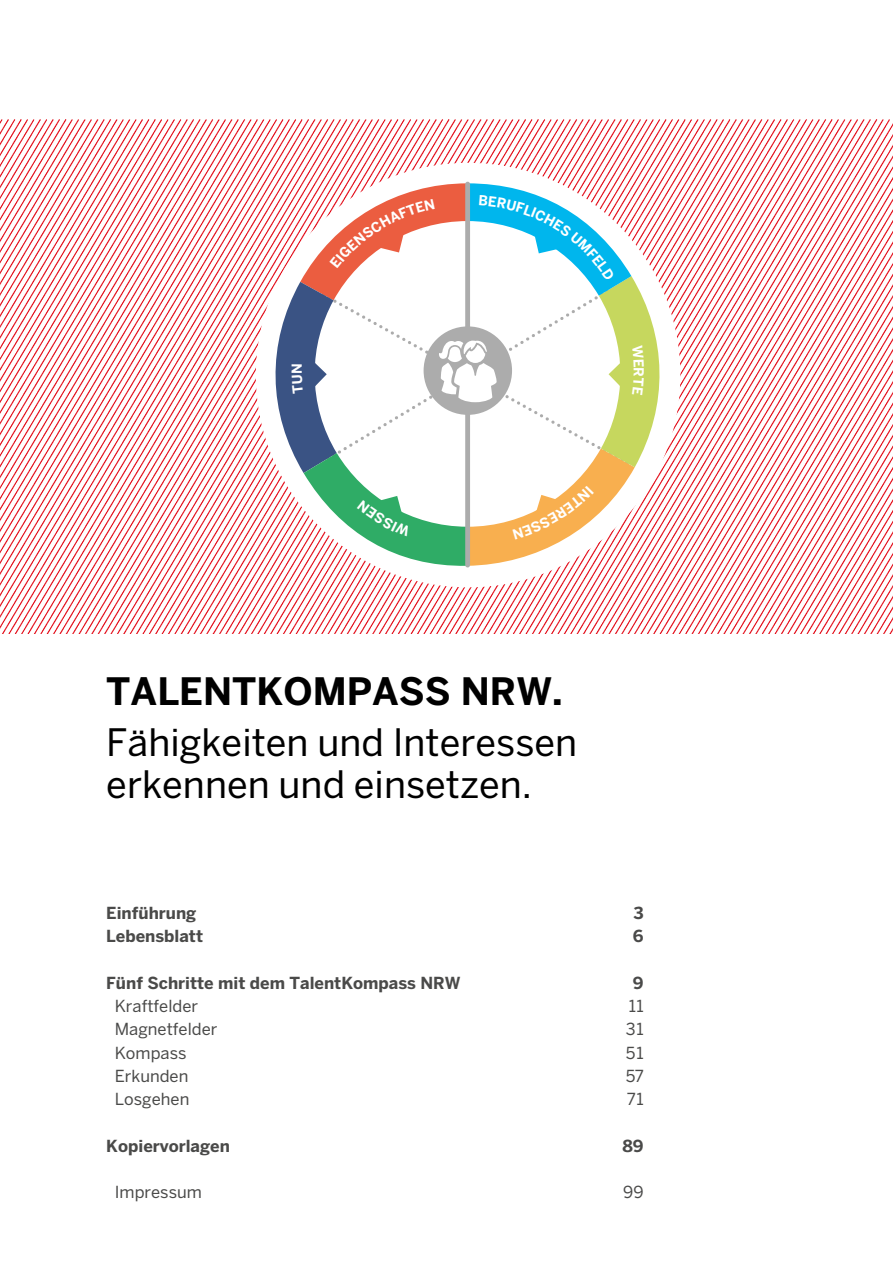
<style>
.page{position:relative;width:893px;height:1263px;background:#fff}
.page>*{position:absolute;margin:0;border:0;box-sizing:border-box;transform-origin:0 0}
.t1{font:37.5px/42px "Benton Sans";color:#000}
.t2{font:700 37.5px "Benton Sans";color:#000}
.t3{font:700 16.5px "Benton Sans";color:#4a4a49}
.t4{font:16.5px "Benton Sans";color:#4a4a49}
.t5{font:700 13.65px "Benton Sans";color:#fff}
</style>
<div class="page">
<img style="left:0;top:119px;width:893px;height:514px">
<div style="left:256px;top:163px;width:424px;height:424px;background:#fff;border-radius:50%"></div>
<svg style="left:266px;top:183px;width:403px;height:384px"></svg>
<p class="t5" style="left:289px;top:374px;width:12px;rotate:-90deg">n</p>
<p class="t5" style="left:647px;top:367px;width:7px;rotate:90deg">r</p>
<h1 class="t2" style="left:106px;top:669px;width:458px">TalentKompass NRW.</h1>
<h1 class="t1" style="left:106px;top:721px;width:472px">Fähigkeiten und Interessen erkennen und einsetzen.</h1>
<p class="t3" style="left:106px;top:903px;width:92px">Einführung</p>
<p class="t3" style="left:633px;top:903px;width:12px">3</p>
<p class="t3" style="left:106px;top:927px;width:98px">Lebensblatt</p>
<p class="t3" style="left:633px;top:927px;width:12px">6</p>
<p class="t3" style="left:106px;top:973px;width:356px">Fünf Schritte mit dem TalentKompass NRW</p>
<p class="t3" style="left:633px;top:973px;width:12px">9</p>
<p class="t4" style="left:115px;top:996px;width:85px">Kraftfelder</p>
<p class="t4" style="left:629px;top:996px;width:16px">11</p>
<p class="t4" style="left:115px;top:1020px;width:104px">Magnetfelder</p>
<p class="t4" style="left:626px;top:1020px;width:19px">31</p>
<p class="t4" style="left:115px;top:1043px;width:73px">Kompass</p>
<p class="t4" style="left:626px;top:1043px;width:19px">51</p>
<p class="t4" style="left:115px;top:1066px;width:75px">Erkunden</p>
<p class="t4" style="left:626px;top:1066px;width:19px">57</p>
<p class="t4" style="left:115px;top:1089px;width:76px">Losgehen</p>
<p class="t4" style="left:627px;top:1089px;width:18px">71</p>
<p class="t3" style="left:106px;top:1136px;width:125px">Kopiervorlagen</p>
<p class="t3" style="left:622px;top:1136px;width:23px">89</p>
<p class="t4" style="left:115px;top:1182px;width:89px">Impressum</p>
<p class="t4" style="left:623px;top:1182px;width:22px">99</p>
</div>
